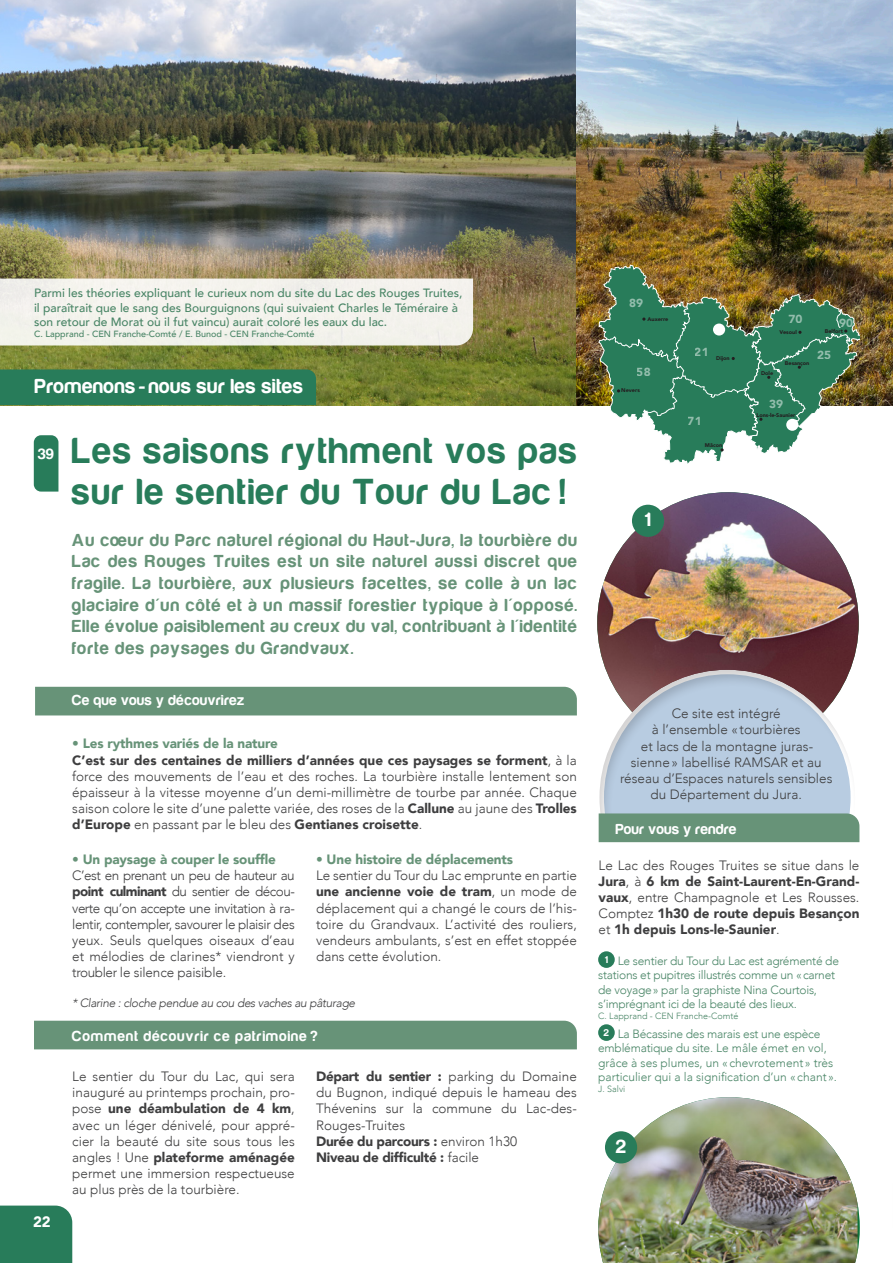
<style>
.page{position:relative;width:893px;height:1263px;background:#fff}
.page>*{position:absolute;margin:0;border:0;box-sizing:border-box;transform-origin:0 0}
.t1{font:37.5px "Harabara";letter-spacing:.06em;color:#287c5a}
.t2{font:21px "Harabara";letter-spacing:.03em;color:#fff}
.t3{font:20.1px "Harabara";color:#fff}
.t4{font:18px/21.6px "Harabara";letter-spacing:.07em;color:#679378;text-align:justify}
.t5{font:15.3px "Harabara";color:#fff}
.t6{font:15px "Harabara";letter-spacing:.03em;color:#fff}
.t7{font:15px "Harabara";letter-spacing:.075em;color:#fff}
.t8{font:900 15px "Avenir";color:#fff}
.t9{font:300 13.5px/16.2px "Avenir";color:#3e3e3f;text-align:justify}
.t10{font:900 13.5px/16.2px "Avenir";color:#3e3e3f;text-align:justify}
.t11{font:900 13.5px "Avenir";letter-spacing:-.01em;color:#679378}
.t12{font:900 13.5px "Avenir";letter-spacing:-.02em;color:#3e3e3f}
.t13{font:500 12px/14.4px "Avenir";color:#498566}
.t14{font:300 12px/14.4px "Avenir";letter-spacing:-.02em;color:#498566}
.t15{font:300 12px/14.4px "Avenir";color:#498566}
.t16{font:italic 300 12px "Avenir";letter-spacing:-.03em;color:#3e3e3f}
.t17{font:900 11.7px "Avenir";color:#fff}
.t18{font:10.35px "Harabara";color:#fff}
.t19{font:500 9px "Avenir";color:#498566}
.t20{font:300 9px "Avenir";color:#498566}
.t21{font:900 5.4px "Avenir";color:#231f20}
.s1{font-weight:900}
.s2{font-weight:300}
</style>
<div class="page">
<img style="left:598px;top:1097px;width:259px;height:166px">
<img style="left:597px;top:492px;width:262px;height:175px">
<svg style="left:598px;top:667px;width:261px;height:175px;background:#aab8c1"></svg>
<img style="left:0;top:0;width:577px;height:405px">
<img style="left:577px;top:0;width:316px;height:405px">
<div style="left:598px;top:951px;width:17px;height:17px;background:#287c5a;border-radius:50%"></div>
<div style="left:598px;top:1024px;width:17px;height:17px;background:#287c5a;border-radius:50%"></div>
<div style="left:35px;top:687px;width:542px;height:28px;background:#679378"></div>
<div style="left:34px;top:1021px;width:543px;height:28px;background:#679378"></div>
<svg style="left:34px;top:435px;width:24px;height:57px"></svg>
<div style="left:0;top:369px;width:316px;height:36px;background:#287c5a"></div>
<div style="left:0;top:279px;width:473px;height:66px;background:#f3f2ec"></div>
<img style="left:599px;top:265px;width:260px;height:199px">
<div style="left:632px;top:505px;width:32px;height:32px;background:#287c5a;border-radius:50%"></div>
<div style="left:605px;top:1131px;width:32px;height:32px;background:#287c5a;border-radius:50%"></div>
<div style="left:0;top:1205px;width:72px;height:58px;background:#287c5a"></div>
<p class="t13" style="left:34px;top:285px;width:430px">Parmi les théories expliquant le curieux nom du site du Lac des Rouges Truites, il paraîtrait que le sang des Bourguignons (qui suivaient Charles le Téméraire à son retour de Morat où il fut vaincu) aurait coloré les eaux du lac.</p>
<p class="t19" style="left:34px;top:326px;width:282px">C. Lapprand - CEN Franche-Comté / E. Bunod - CEN Franche-Comté</p>
<p class="t2" style="left:35px;top:375px;width:270px">Promenons - nous sur les sites</p>
<p class="t5" style="left:38px;top:446px;width:17px">39</p>
<p class="t8" style="left:33px;top:1209px;width:19px">22</p>
<p class="t1" style="left:72px;top:431px;width:506px">Les saisons rythment vos pas</p>
<p class="t1" style="left:72px;top:472px;width:494px">sur le sentier du Tour du Lac !</p>
<p class="t4" style="left:72px;top:529px;width:506px">Au coeur du Parc naturel régional du Haut-Jura, la tourbière du Lac des Rouges Truites est un site naturel aussi discret que fragile. La tourbière, aux plusieurs facettes, se colle à un lac glaciaire d'un côté et à un massif forestier typique à l'opposé.<br>Elle évolue paisiblement au creux du val, contribuant à l'identité forte des paysages du Grandvaux.</p>
<p class="t6" style="left:72px;top:692px;width:173px">Ce que vous y découvrirez</p>
<p class="t11" style="left:72px;top:732px;width:207px">• Les rythmes variés de la nature</p>
<p class="t9" style="left:72px;top:752px;width:506px"><span class="s1">C’est sur des centaines de milliers d’années que ces paysages se forment</span>, à la force des mouvements de l’eau et des roches. La tourbière installe lentement son épaisseur à la vitesse moyenne d’un demi-millimètre de tourbe par année. Chaque saison colore le site d’une palette variée, des roses de la <span class="s1">Callune</span> au jaune des <span class="s1">Trolles d’Europe</span> en passant par le bleu des <span class="s1">Gentianes croisette</span>.</p>
<p class="t11" style="left:72px;top:848px;width:205px">• Un paysage à couper le souffle</p>
<p class="t9" style="left:72px;top:867px;width:224px">C’est en prenant un peu de hauteur au <span class="s1">point culminant</span> du sentier de décou&shy;verte qu’on accepte une invitation à ra&shy;lentir, contempler, savourer le plaisir des yeux. Seuls quelques oiseaux d’eau et mélodies de clarines* viendront y troubler le silence paisible.</p>
<p class="t11" style="left:316px;top:848px;width:199px">• Une histoire de déplacements</p>
<p class="t9" style="left:316px;top:867px;width:262px">Le sentier du Tour du Lac emprunte en partie <span class="s1">une ancienne voie de tram</span>, un mode de déplacement qui a changé le cours de l’his&shy;toire du Grandvaux. L’activité des rouliers, vendeurs ambulants, s’est en effet stoppée dans cette évolution.</p>
<p class="t16" style="left:72px;top:996px;width:285px">* Clarine : cloche pendue au cou des vaches au pâturage</p>
<p class="t7" style="left:72px;top:1028px;width:247px">Comment découvrir ce patrimoine ?</p>
<p class="t9" style="left:72px;top:1068px;width:224px">Le sentier du Tour du Lac, qui sera inauguré au printemps prochain, pro&shy;pose <span class="s1">une déambulation de 4 km</span>, avec un léger dénivelé, pour appré&shy;cier la beauté du site sous tous les angles ! Une <span class="s1">plateforme aménagée </span>permet une immersion respectueuse au plus près de la tourbière.</p>
<p class="t9" style="left:316px;top:1068px;width:262px"><span class="s1">Départ du sentier :</span> parking du Domaine du Bugnon, indiqué depuis le hameau des Thévenins sur la commune du Lac-des-Rouges-Truites</p>
<p class="t12" style="left:316px;top:1129px;width:202px">Durée du parcours : <span class="s2">environ 1h30</span></p>
<p class="t12" style="left:316px;top:1146px;width:165px">Niveau de difficulté : <span class="s2">facile</span></p>
<p class="t17" style="left:629px;top:293px;width:16px">89</p>
<p class="t21" style="left:647px;top:314px;width:22px">Auxerre</p>
<p class="t17" style="left:637px;top:362px;width:16px">58</p>
<p class="t21" style="left:621px;top:386px;width:20px">Nevers</p>
<p class="t17" style="left:695px;top:341px;width:16px">21</p>
<p class="t21" style="left:716px;top:353px;width:15px">Dijon</p>
<p class="t17" style="left:688px;top:411px;width:16px">71</p>
<p class="t21" style="left:705px;top:440px;width:19px">Mâcon</p>
<p class="t3" style="left:645px;top:509px;width:7px">1</p>
<p class="t17" style="left:788px;top:308px;width:16px">70</p>
<p class="t17" style="left:839px;top:313px;width:16px">90</p>
<p class="t21" style="left:825px;top:326px;width:19px">Belfort</p>
<p class="t21" style="left:780px;top:328px;width:19px">Vesoul</p>
<p class="t21" style="left:761px;top:368px;width:14px">Dole</p>
<p class="t21" style="left:785px;top:358px;width:26px">Besançon</p>
<p class="t17" style="left:817px;top:344px;width:16px">25</p>
<p class="t17" style="left:769px;top:394px;width:16px">39</p>
<p class="t21" style="left:756px;top:410px;width:40px">Lons-le-Saunier</p>
<p class="t9" style="left:620px;top:705px;width:214px;text-align:center">Ce site est intégré<br>à l’ensemble « tourbières<br>et lacs de la montagne juras&shy;sienne» labellisé RAMSAR et au réseau d’Espaces naturels sensibles du Département du Jura.</p>
<p class="t6" style="left:616px;top:821px;width:122px">Pour vous y rendre</p>
<p class="t10" style="left:599px;top:856px;width:262px"><span class="s2">Le Lac des Rouges Truites se situe dans le </span>Jura<span class="s2">, à</span> 6 km de Saint-Laurent-En-Grand&shy;vaux<span class="s2">, entre Champagnole et Les Rousses.<br>Comptez</span> 1h30 de route depuis Besançon <span class="s2">et</span> 1h depuis Lons-le-Saunier<span class="s2">.</span></p>
<p class="t18" style="left:605px;top:954px;width:4px">1</p>
<p class="t14" style="left:598px;top:953px;width:242px;text-indent:20px">Le sentier du Tour du Lac est agrémenté de stations et pupitres illustrés comme un «carnet</p>
<p class="t14" style="left:598px;top:982px;width:220px">de voyage» par la graphiste Nina Courtois,</p>
<p class="t14" style="left:598px;top:997px;width:200px">s’imprégnant ici de la beauté des lieux.</p>
<p class="t20" style="left:598px;top:1010px;width:142px">C. Lapprand - CEN Franche-Comté</p>
<p class="t18" style="left:604px;top:1027px;width:7px">2</p>
<p class="t14" style="left:618px;top:1026px;width:204px">La Bécassine des marais est une espèce</p>
<p class="t15" style="left:598px;top:1041px;width:240px">emblématique du site. Le mâle émet en vol, grâce à ses plumes, un « chevrotement » très particulier qui a la signification d’un « chant ».</p>
<p class="t20" style="left:598px;top:1083px;width:29px">J. Salvi</p>
<p class="t3" style="left:616px;top:1136px;width:12px">2</p>
</div>
